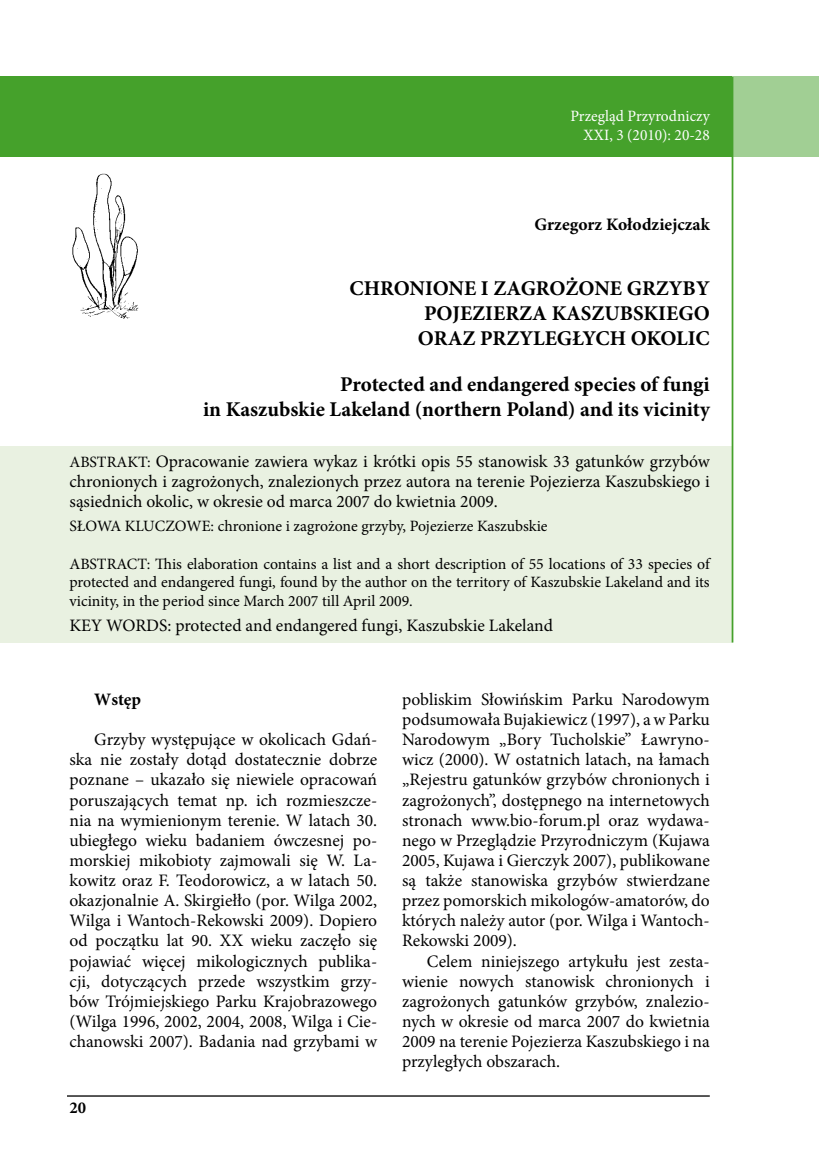
<style>
.page{position:relative;width:819px;height:1166px;background:#fff}
.page>*{position:absolute;margin:0;border:0;box-sizing:border-box;transform-origin:0 0}
.t1{font:700 21px/25.2px "Minion Pro";color:#000;text-align:justify}
.t2{font:17.5px/20.1px "Minion Pro";color:#000;text-align:justify}
.t3{font:700 17.5px "Minion Pro";color:#000}
.t4{font:700 16.62px "Minion Pro";color:#000}
.t5{font:15.75px/18.9px "Minion Pro";color:#000;text-align:justify}
.t6{font:15.75px/18.9px "Minion Pro";color:#fff;text-align:right}
.s1{font-size:15.75px}
</style>
<div class="page">
<div style="left:0;top:77px;width:819px;height:80px;background:#45a12b"></div>
<div style="left:732px;top:0;width:87px;height:1166px;background:#fff"></div>
<div style="left:0;top:446px;width:732px;height:196px;background:#e9f1e1"></div>
<hr style="left:731px;top:77px;width:2px;height:565px;background:#45a12b">
<img style="left:72px;top:173px;width:67px;height:146px">
<hr style="left:67px;top:1095px;width:642px;height:1px;background:#000">
<p class="t6" style="left:570px;top:106px;width:141px">Przegląd Przyrodniczy<br>XXI, 3 (2010): 20-28</p>
<p class="t3" style="left:534px;top:212px;width:177px">Grzegorz Kołodziejczak</p>
<p class="t1" style="left:418px;top:275px;width:293px;text-indent:-68px">CHRONIONE I ZAGROŻONE GRZYBY POJEZIERZA KASZUBSKIEGO ORAZ PRZYLEGŁYCH OKOLIC</p>
<p class="t1" style="left:203px;top:371px;width:508px;text-align:right">Protected and endangered species of fungi<br>in Kaszubskie Lakeland (northern Poland) and its vicinity</p>
<p class="t2" style="left:69px;top:451px;width:641px"><span class="s1">ABSTRAKT:</span> Opracowanie zawiera wykaz i krótki opis 55 stanowisk 33 gatunków grzybów chronionych i zagrożonych, znalezionych przez autora na terenie Pojezierza Kaszubskiego i sąsiednich okolic, w okresie od marca 2007 do kwietnia 2009.</p>
<p class="t5" style="left:69px;top:516px;width:479px">SŁOWA KLUCZOWE: chronione i zagrożone grzyby, Pojezierze Kaszubskie</p>
<p class="t5" style="left:69px;top:554px;width:641px">ABSTRACT: This elaboration contains a list and a short description of 55 locations of 33 species of protected and endangered fungi, found by the author on the territory of Kaszubskie Lakeland and its vicinity, in the period since March 2007 till April 2009.</p>
<p class="t2" style="left:69px;top:616px;width:485px">KEY WORDS: protected and endangered fungi, Kaszubskie Lakeland</p>
<p class="t3" style="left:94px;top:687px;width:48px">Wstęp</p>
<p class="t2" style="left:69px;top:729px;width:309px;text-indent:25px">Grzyby występujące w okolicach Gdań&shy;ska nie zostały dotąd dostatecznie dobrze poznane – ukazało się niewiele opracowań poruszających temat np. ich rozmieszcze&shy;nia na wymienionym terenie. W latach 30. ubiegłego wieku badaniem ówczesnej po&shy;morskiej mikobioty zajmowali się W. La&shy;kowitz oraz F. Teodorowicz, a w latach 50. okazjonalnie A. Skirgiełło (por. Wilga 2002, Wilga i Wantoch-Rekowski 2009). Dopiero od początku lat 90. XX wieku zaczęło się pojawiać więcej mikologicznych publika&shy;cji, dotyczących przede wszystkim grzy&shy;bów Trójmiejskiego Parku Krajobrazowego (Wilga 1996, 2002, 2004, 2008, Wilga i Cie&shy;chanowski 2007). Badania nad grzybami w</p>
<p class="t4" style="left:69px;top:1096px;width:18px">20</p>
<p class="t2" style="left:402px;top:689px;width:309px">pobliskim Słowińskim Parku Narodowym podsumowała Bujakiewicz (1997), a w Parku Narodowym „Bory Tucholskie” Ławryno&shy;wicz (2000). W ostatnich latach, na łamach „Rejestru gatunków grzybów chronionych i zagrożonych”, dostępnego na internetowych stronach www.bio-forum.pl oraz wydawa&shy;nego w Przeglądzie Przyrodniczym (Kujawa 2005, Kujawa i Gierczyk 2007), publikowane są także stanowiska grzybów stwierdzane przez pomorskich mikologów-amatorów, do których należy autor (por. Wilga i Wantoch-Rekowski 2009).</p>
<p class="t2" style="left:402px;top:951px;width:309px;text-indent:25px">Celem niniejszego artykułu jest zesta&shy;wienie nowych stanowisk chronionych i zagrożonych gatunków grzybów, znalezio&shy;nych w okresie od marca 2007 do kwietnia 2009 na terenie Pojezierza Kaszubskiego i na przyległych obszarach.</p>
</div>
